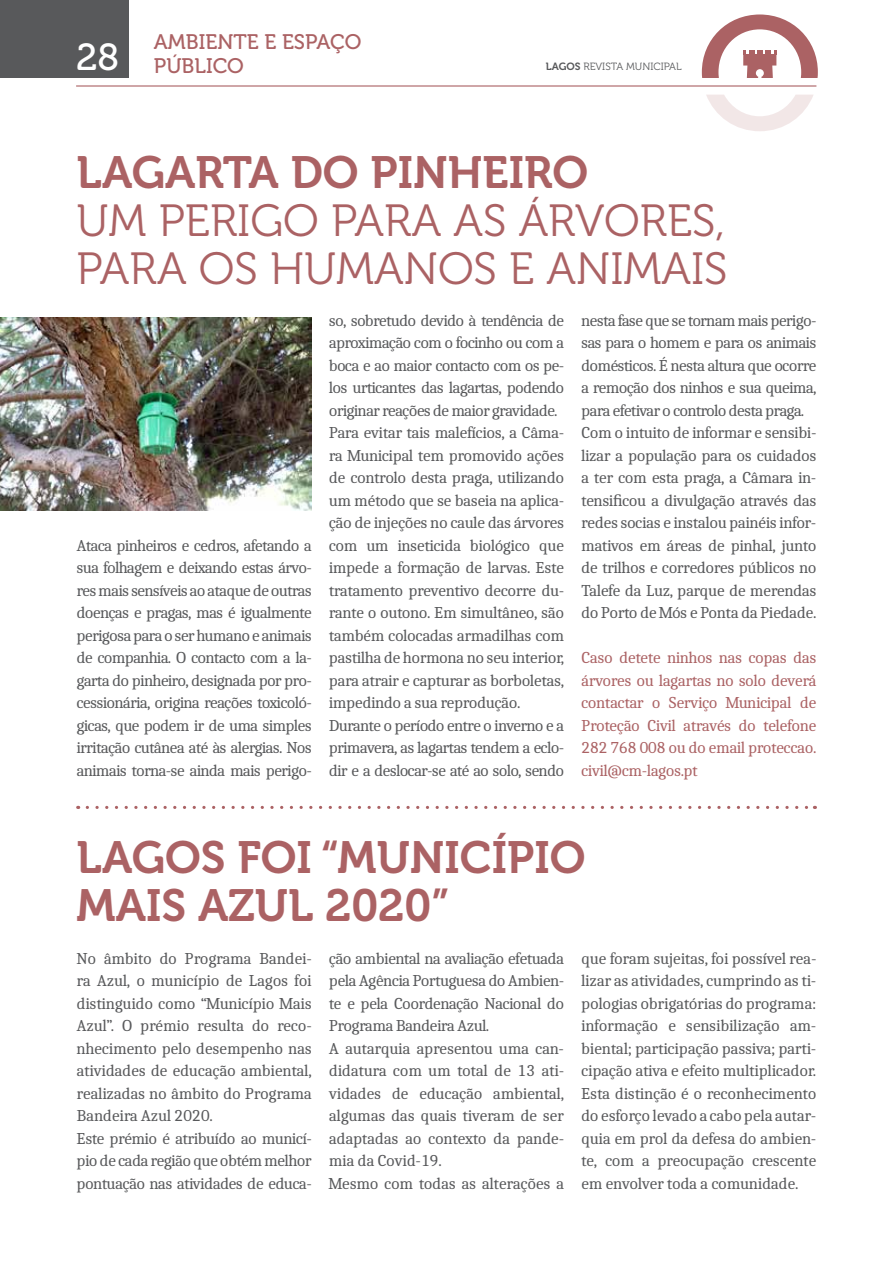
<style>
.page{position:relative;width:893px;height:1263px;background:#fff}
.page>*{position:absolute;margin:0;border:0;box-sizing:border-box;transform-origin:0 0}
.t1{font:45px "Museo 700";color:#ab6264}
.t2{font:45px/48px "Museo 300";color:#ab6264}
.t3{font:37.5px "Museo 500";color:#fff}
.t4{font:21px/23.2px "Museo 500";color:#ab6264}
.t5{font:16.5px/22.5px "Caladea";letter-spacing:-.03em;color:#58595b}
.t6{font:16.5px/22.5px "Caladea";letter-spacing:-.03em;color:#ab6264;text-align:justify}
.t7{font:10.5px "Museo 300";color:#58595b}
.s1{font-family:"Museo 700"}
</style>
<div class="page">
<svg style="left:702px;top:14px;width:116px;height:64px"></svg>
<svg style="left:706px;top:95px;width:107px;height:36px"></svg>
<hr style="left:76px;top:85px;width:740px;height:2px;background:#ab6264">
<div style="left:0;top:0;width:128px;height:78px;background:#58595b"></div>
<img style="left:0;top:317px;width:312px;height:193px">
<svg style="left:87px;top:806px;width:728px;height:3px"></svg>
<h2 class="t3" style="left:76px;top:37px;width:45px">28</h2>
<p class="t4" style="left:154px;top:31px;width:209px">AMBIENTE E ESPAÇO<br>PÚBLICO</p>
<p class="t7" style="left:546px;top:60px;width:137px"><span class="s1">LAGOS</span> REVISTA MUNICIPAL</p>
<h1 class="t1" style="left:77px;top:148px;width:31px">LAGA</h1>
<h1 class="t1" style="left:196px;top:148px;width:202px">RTADO PINHEI</h1>
<h1 class="t1" style="left:524px;top:148px;width:58px">RO</h1>
<h1 class="t2" style="left:77px;top:198px;width:653px">UM PERIGO PARA AS ÁRVORES,<br>PARA OS HUMANOS E ANIMAIS</h1>
<p class="t5" style="left:77px;top:533px;width:237px;text-align:justify">Ataca pinheiros e cedros, afetando a sua folhagem e deixando estas árvo&shy;res mais sensíveis ao ataque de outras doenças e pragas, mas é igualmente perigosa para o ser humano e animais de companhia. O contacto com a la&shy;garta do pinheiro, designada por pro&shy;cessionária, origina reações toxicoló&shy;gicas, que podem ir de uma simples irritação cutânea até às alergias. Nos animais torna-se ainda mais perigo-</p>
<p class="t5" style="left:329px;top:309px;width:237px">so, sobretudo devido à tendência de aproximação com o focinho ou com a boca e ao maior contacto com os pe&shy;los urticantes das lagartas, podendo originar reações de maior gravidade.<br>Para evitar tais malefícios, a Câma&shy;ra Municipal tem promovido ações de controlo desta praga, utilizando um método que se baseia na aplica&shy;ção de injeções no caule das árvores com um inseticida biológico que impede a formação de larvas. Este tratamento preventivo decorre du&shy;rante o outono. Em simultâneo, são também colocadas armadilhas com pastilha de hormona no seu interior, para atrair e capturar as borboletas, impedindo a sua reprodução.<br>Durante o período entre o inverno e a primavera, as lagartas tendem a eclo&shy;dir e a deslocar-se até ao solo, sendo</p>
<p class="t5" style="left:581px;top:309px;width:237px">nesta fase que se tornam mais perigo&shy;sas para o homem e para os animais domésticos. É nesta altura que ocorre a remoção dos ninhos e sua queima, para efetivar o controlo desta praga.<br>Com o intuito de informar e sensibi&shy;lizar a população para os cuidados a ter com esta praga, a Câmara in&shy;tensificou a divulgação através das redes socias e instalou painéis infor&shy;mativos em áreas de pinhal, junto de trilhos e corredores públicos no Talefe da Luz, parque de merendas do Porto de Mós e Ponta da Piedade.</p>
<p class="t6" style="left:581px;top:646px;width:237px">Caso detete ninhos nas copas das árvores ou lagartas no solo deverá contactar o Serviço Municipal de Proteção Civil através do telefone 282 768 008 ou do email proteccao. civil@cm-lagos.pt</p>
<h1 class="t1" style="left:77px;top:832px;width:31px">LAGOS</h1>
<h1 class="t1" style="left:238px;top:832px;width:25px">FOI</h1>
<h1 class="t1" style="left:321px;top:832px;width:213px">“MUNICÍPIO</h1>
<h1 class="t1" style="left:77px;top:880px;width:63px">MAIS</h1>
<h1 class="t1" style="left:198px;top:880px;width:253px">AZUL 2020”</h1>
<p class="t5" style="left:77px;top:946px;width:237px">No âmbito do Programa Bandei&shy;ra Azul, o município de Lagos foi distinguido como “Município Mais<br>Azul”. O prémio resulta do reco&shy;nhecimento pelo desempenho nas atividades de educação ambiental, realizadas no âmbito do Programa<br>Bandeira Azul 2020.<br>Este prémio é atribuído ao municí&shy;pio de cada região que obtém melhor pontuação nas atividades de educa-</p>
<p class="t5" style="left:329px;top:946px;width:237px">ção ambiental na avaliação efetuada pela Agência Portuguesa do Ambien&shy;te e pela Coordenação Nacional do<br>Programa Bandeira Azul.<br>A autarquia apresentou uma can&shy;didatura com um total de 13 ati&shy;vidades de educação ambiental, algumas das quais tiveram de ser adaptadas ao contexto da pande&shy;mia da Covid-19.<br>Mesmo com todas as alterações a</p>
<p class="t5" style="left:581px;top:946px;width:237px;text-align:justify">que foram sujeitas, foi possível rea&shy;lizar as atividades, cumprindo as ti&shy;pologias obrigatórias do programa: informação e sensibilização am&shy;biental; participação passiva; parti&shy;cipação ativa e efeito multiplicador.<br>Esta distinção é o reconhecimento do esforço levado a cabo pela autar&shy;quia em prol da defesa do ambien&shy;te, com a preocupação crescente em envolver toda a comunidade.</p>
</div>
